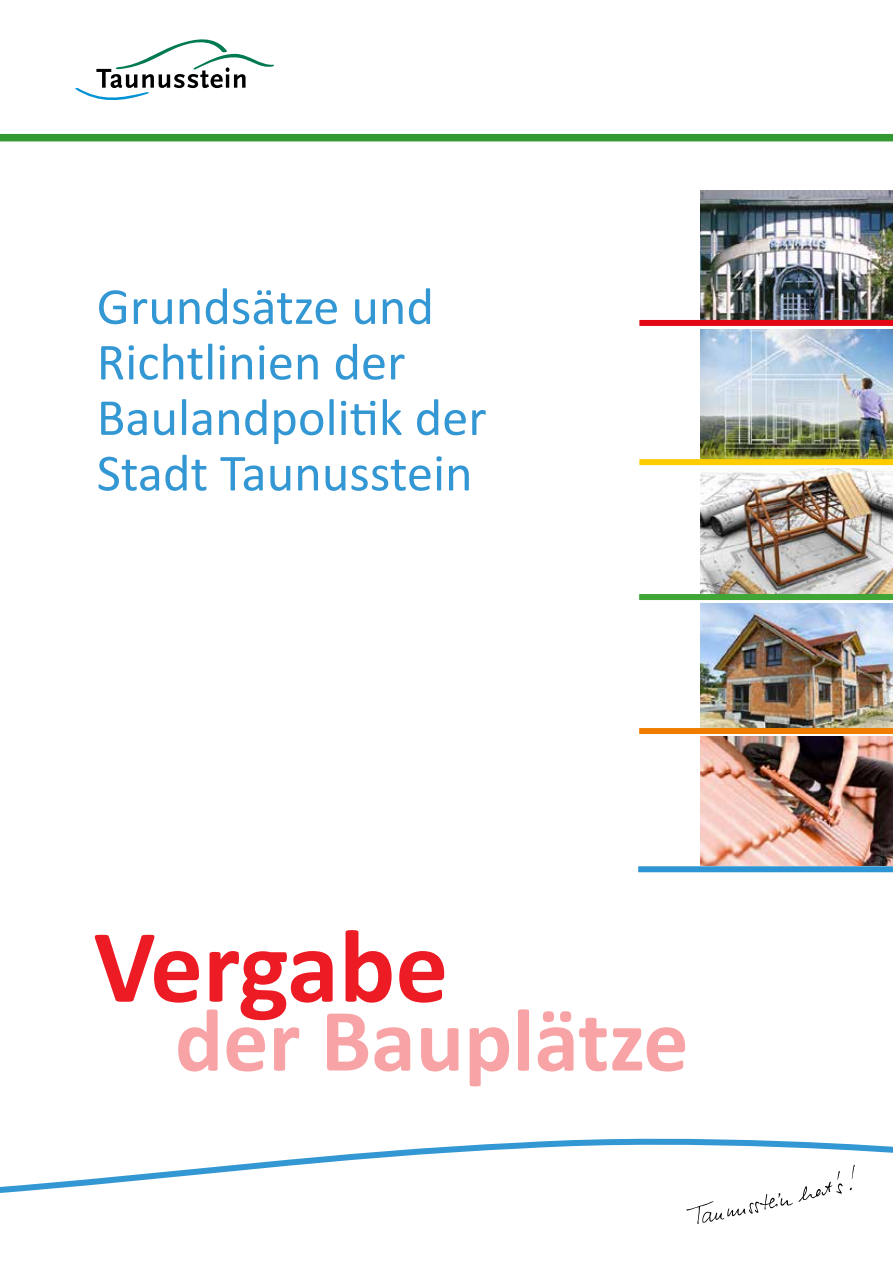
<style>
.page{position:relative;width:893px;height:1263px;background:#fff}
.page>*{position:absolute;margin:0;border:0;box-sizing:border-box;transform-origin:0 0}
.t1{font:700 105px "Calibri";letter-spacing:-.005em;color:#ed1b24}
.t2{font:700 90px "Calibri";color:#f8a4a7}
.t3{font:52.5px/55.5px "Calibri";color:#3397d3}
</style>
<div class="page">
<svg style="left:75px;top:39px;width:199px;height:61px"></svg>
<div style="left:0;top:134px;width:893px;height:7px;background:#393"></div>
<svg style="left:0;top:1138px;width:893px;height:55px"></svg>
<svg style="left:852px;top:1165px;width:3px;height:14px"></svg>
<svg style="left:686px;top:1171px;width:157px;height:53px"></svg>
<div style="left:638px;top:866px;width:255px;height:6px;background:#2d95d3"></div>
<img style="left:701px;top:191px;width:192px;height:129px">
<img style="left:701px;top:330px;width:192px;height:129px">
<img style="left:701px;top:469px;width:192px;height:125px">
<img style="left:701px;top:603px;width:192px;height:125px">
<img style="left:701px;top:737px;width:192px;height:128px">
<div style="left:639px;top:728px;width:254px;height:6px;background:#ef7d00"></div>
<div style="left:639px;top:320px;width:254px;height:6px;background:#e30613"></div>
<div style="left:639px;top:459px;width:254px;height:6px;background:#fc0"></div>
<div style="left:639px;top:594px;width:254px;height:6px;background:#3fa535"></div>
<p class="t3" style="left:97px;top:277px;width:391px">Grundsätze und<br>Richtlinien der<br>Baulandpolitik der<br>Stadt Taunusstein</p>
<h1 class="t1" style="left:94px;top:892px;width:356px">Vergabe</h1>
<h2 class="t2" style="left:175px;top:977px;width:515px">der Bauplätze</h2>
</div>
